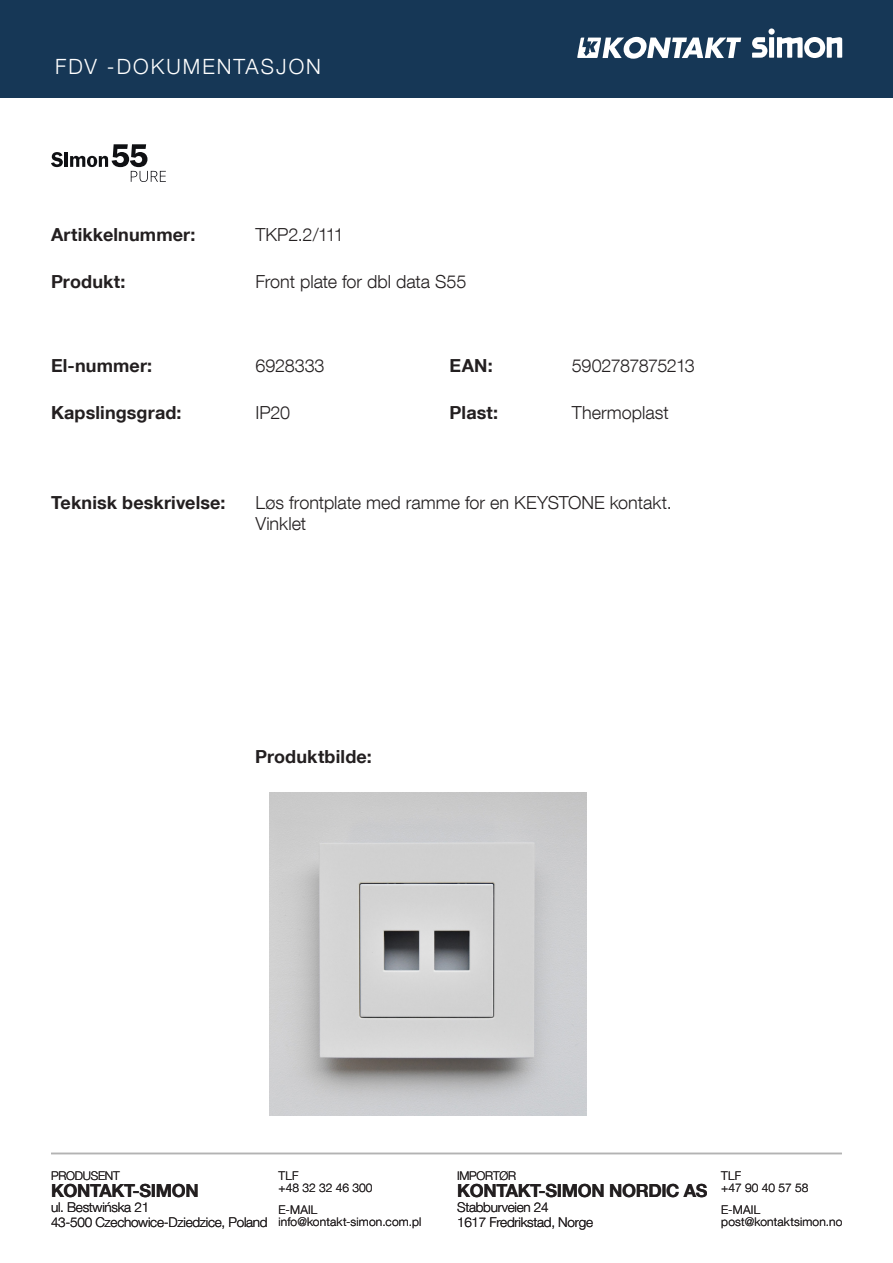
<style>
.page{position:relative;width:893px;height:1263px;background:#fff}
.page>*{position:absolute;margin:0;border:0;box-sizing:border-box;transform-origin:0 0}
.t1{font:300 21px "Helvetica Neue LT Com";letter-spacing:.095em;color:#fff}
.t2{font:300 18px/21.6px "Helvetica Neue LT Com";letter-spacing:-.005em;color:#231f20}
.t3{font:700 18px "Helvetica Neue LT Com";letter-spacing:.005em;color:#231f20}
.t4{font:700 18px "Helvetica Neue LT Com";letter-spacing:-.02em;color:#231f20}
.t5{font:300 18px "Helvetica Neue LT Com";letter-spacing:-.035em;color:#231f20}
.t6{font:300 13.5px "Helvetica Neue LT Com";letter-spacing:-.02em;color:#231f20}
.t7{font:300 12px "Helvetica Neue LT Com";letter-spacing:.01em;color:#231f20}
.t8{font:300 12px "Helvetica Neue LT Com";letter-spacing:-.02em;color:#231f20}
</style>
<div class="page">
<svg style="left:51px;top:144px;width:115px;height:38px"></svg>
<img style="left:269px;top:792px;width:318px;height:323px">
<div style="left:0;top:0;width:893px;height:98px;background:#163756"></div>
<div style="left:769px;top:37px;width:5px;height:21px;background:#fff"></div>
<svg style="left:752px;top:37px;width:16px;height:21px"></svg>
<svg style="left:777px;top:37px;width:65px;height:21px"></svg>
<svg style="left:768px;top:28px;width:7px;height:7px"></svg>
<svg style="left:577px;top:37px;width:164px;height:22px"></svg>
<hr style="left:51px;top:1153px;width:791px;height:1px;background:#b3b3b3">
<p class="t1" style="left:55px;top:53px;width:267px">FDV -DOKUMENTASJON</p>
<p class="t3" style="left:51px;top:224px;width:146px">Artikkelnummer:</p>
<p class="t2" style="left:255px;top:224px;width:90px">TKP2.2/111</p>
<p class="t2" style="left:255px;top:270px;width:212px">Front plate for dbl data S55</p>
<p class="t3" style="left:51px;top:270px;width:76px">Produkt:</p>
<p class="t2" style="left:255px;top:354px;width:71px">6928333</p>
<p class="t2" style="left:255px;top:401px;width:36px">IP20</p>
<p class="t2" style="left:572px;top:401px;width:98px">Thermoplast</p>
<p class="t5" style="left:572px;top:355px;width:124px">5902787875213</p>
<p class="t3" style="left:51px;top:354px;width:103px">El-nummer:</p>
<p class="t3" style="left:51px;top:401px;width:132px">Kapslingsgrad:</p>
<p class="t3" style="left:450px;top:401px;width:50px">Plast:</p>
<p class="t3" style="left:450px;top:354px;width:45px">EAN:</p>
<p class="t3" style="left:51px;top:491px;width:176px">Teknisk beskrivelse:</p>
<p class="t2" style="left:255px;top:491px;width:418px">Løs frontplate med ramme for en KEYSTONE kontakt.<br>Vinklet</p>
<p class="t3" style="left:255px;top:745px;width:118px">Produktbilde:</p>
<p class="t8" style="left:51px;top:1168px;width:70px">PRODUSENT</p>
<p class="t4" style="left:51px;top:1179px;width:149px">KONTAKT-SIMON</p>
<p class="t6" style="left:51px;top:1198px;width:100px">ul. Bestwińska 21</p>
<p class="t6" style="left:51px;top:1213px;width:218px">43-500 Czechowice-Dziedzice, Poland</p>
<p class="t7" style="left:279px;top:1168px;width:21px">TLF</p>
<p class="t7" style="left:279px;top:1180px;width:95px">+48 32 32 46 300</p>
<p class="t7" style="left:279px;top:1202px;width:40px">E-MAIL</p>
<p class="t7" style="left:279px;top:1214px;width:144px">info@kontakt-simon.com.pl</p>
<p class="t8" style="left:457px;top:1168px;width:61px">IMPORTØR</p>
<p class="t4" style="left:457px;top:1179px;width:252px">KONTAKT-SIMON NORDIC AS</p>
<p class="t6" style="left:457px;top:1198px;width:93px">Stabburveien 24</p>
<p class="t6" style="left:457px;top:1213px;width:137px">1617 Fredrikstad, Norge</p>
<p class="t7" style="left:721px;top:1168px;width:21px">TLF</p>
<p class="t7" style="left:721px;top:1180px;width:89px">+47 90 40 57 58</p>
<p class="t7" style="left:721px;top:1202px;width:40px">E-MAIL</p>
<p class="t7" style="left:721px;top:1214px;width:123px">post@kontaktsimon.no</p>
</div>
